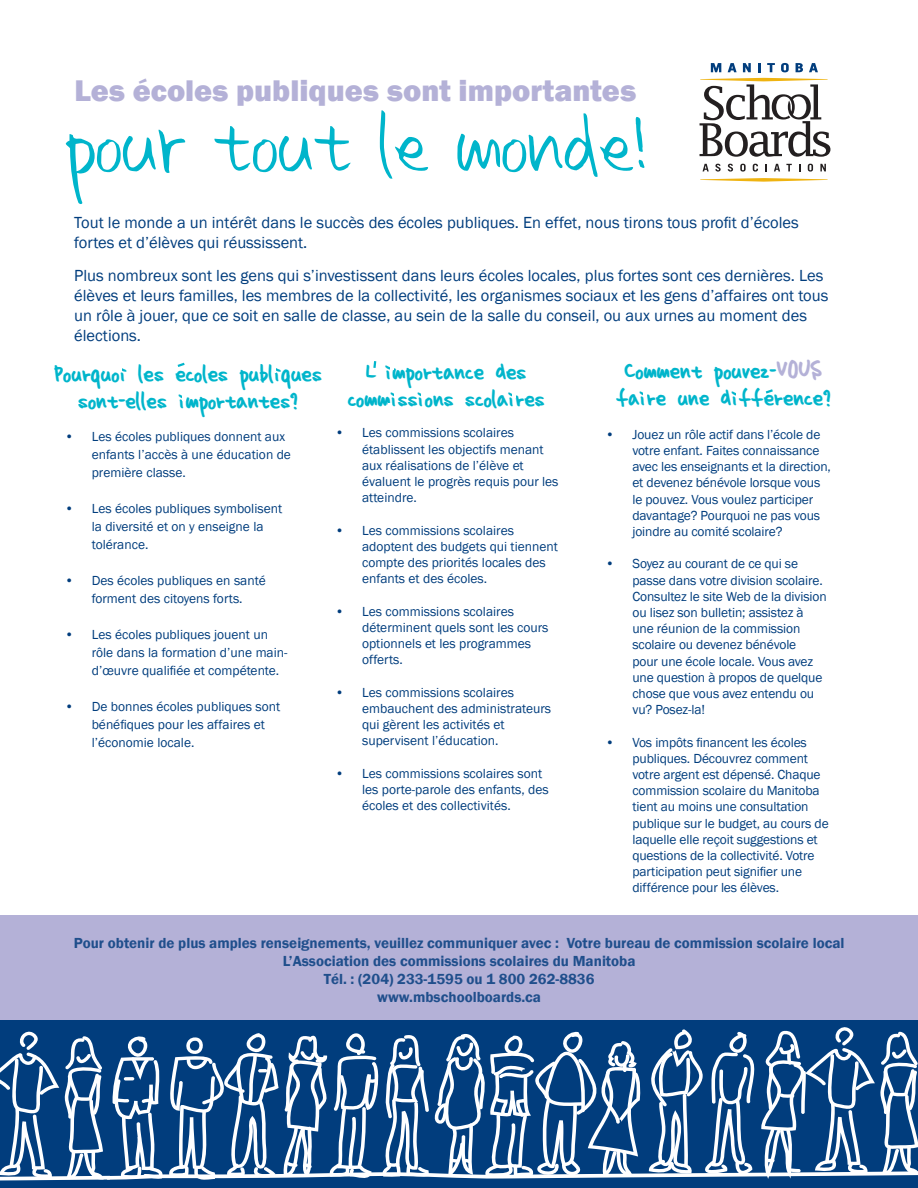
<style>
.page{position:relative;width:918px;height:1188px;background:#fff}
.page>*{position:absolute;margin:0;border:0;box-sizing:border-box;transform-origin:0 0}
.t1{font:115.95px "homework smart";color:#00b5cb}
.t2{font:800 30.75px "Franklin Gothic";color:#b4b1d7}
.t3{font:30px "homework";color:#00b5cb}
.t4{font:16.5px/19.8px "Franklin Gothic";color:#013d7d}
.t5{font:600 15px "Franklin Gothic";color:#204f8c}
.t6{font:13.5px/16.2px "Franklin Gothic";letter-spacing:-.005em;color:#013d7d}
.s1{font-size:36px;color:#b4b1d7}
</style>
<div class="page">
<div style="left:0;top:915px;width:918px;height:105px;background:#b4b1d7"></div>
<div style="left:0;top:1020px;width:918px;height:168px;background:#013d7d"></div>
<svg style="left:700px;top:178px;width:128px;height:4px"></svg>
<svg style="left:703px;top:164px;width:6px;height:7px"></svg>
<svg style="left:715px;top:164px;width:6px;height:8px"></svg>
<svg style="left:728px;top:164px;width:5px;height:8px"></svg>
<svg style="left:740px;top:164px;width:6px;height:8px"></svg>
<svg style="left:753px;top:164px;width:5px;height:8px"></svg>
<svg style="left:765px;top:164px;width:2px;height:7px"></svg>
<svg style="left:774px;top:164px;width:6px;height:7px"></svg>
<svg style="left:786px;top:164px;width:6px;height:7px"></svg>
<svg style="left:808px;top:164px;width:5px;height:8px"></svg>
<svg style="left:820px;top:164px;width:6px;height:7px"></svg>
<svg style="left:711px;top:63px;width:10px;height:9px"></svg>
<svg style="left:728px;top:63px;width:9px;height:9px"></svg>
<svg style="left:743px;top:63px;width:8px;height:9px"></svg>
<svg style="left:758px;top:63px;width:3px;height:9px"></svg>
<svg style="left:767px;top:63px;width:8px;height:9px"></svg>
<svg style="left:781px;top:63px;width:8px;height:9px"></svg>
<svg style="left:796px;top:63px;width:7px;height:9px"></svg>
<svg style="left:809px;top:63px;width:9px;height:9px"></svg>
<svg style="left:700px;top:78px;width:130px;height:79px"></svg>
<svg style="left:0;top:1027px;width:918px;height:154px"></svg>
<svg style="left:373px;top:361px;width:4px;height:7px"></svg>
<svg style="left:177px;top:362px;width:8px;height:5px"></svg>
<svg style="left:765px;top:389px;width:8px;height:5px"></svg>
<p class="t2" style="left:74px;top:71px;width:563px">Les écoles publiques sont importantes</p>
<p class="t1" style="left:63px;top:93px;width:583px">pour tout le monde!</p>
<p class="t4" style="left:74px;top:213px;width:726px">Tout le monde a un intérêt dans le succès des écoles publiques. En effet, nous tirons tous profit d’écoles fortes et d’élèves qui réussissent.</p>
<p class="t4" style="left:74px;top:266px;width:756px">Plus nombreux sont les gens qui s’investissent dans leurs écoles locales, plus fortes sont ces dernières. Les élèves et leurs familles, les membres de la collectivité, les organismes sociaux et les gens d’affaires ont tous un rôle à jouer, que ce soit en salle de classe, au sein de la salle du conseil, ou aux urnes au moment des élections.</p>
<p class="t3" style="left:54px;top:360px;width:269px">Pourquoi les ecoles publiques</p>
<p class="t3" style="left:78px;top:387px;width:221px">sont-elles importantes?</p>
<p class="t6" style="left:92px;top:428px;width:201px;line-height:18px;text-indent:-27px">• Les écoles publiques donnent aux enfants l’accès à une éducation de première classe.</p>
<p class="t6" style="left:92px;top:500px;width:192px;line-height:18px;text-indent:-27px">• Les écoles publiques symbolisent la diversité et on y enseigne la tolérance.</p>
<p class="t6" style="left:65px;top:572px;width:203px;line-height:18px;text-align:center">• Des écoles publiques en santé forment des citoyens forts.</p>
<p class="t6" style="left:92px;top:626px;width:197px;line-height:18px;text-indent:-27px">• Les écoles publiques jouent un rôle dans la formation d’une main&shy;d’œuvre qualifiée et compétente.</p>
<p class="t6" style="left:92px;top:698px;width:190px;line-height:18px;text-indent:-27px">• De bonnes écoles publiques sont bénéfiques pour les affaires et l’économie locale.</p>
<p class="t3" style="left:366px;top:358px;width:162px">L importance des</p>
<p class="t3" style="left:347px;top:385px;width:199px">commissions scolaires</p>
<p class="t6" style="left:362px;top:425px;width:198px;text-indent:-27px">• Les commissions scolaires établissent les objectifs menant aux réalisations de l’élève et évaluent le progrès requis pour les atteindre.</p>
<p class="t6" style="left:362px;top:522px;width:197px;text-indent:-27px">• Les commissions scolaires adoptent des budgets qui tiennent compte des priorités locales des enfants et des écoles.</p>
<p class="t6" style="left:362px;top:603px;width:188px;text-indent:-27px">• Les commissions scolaires déterminent quels sont les cours optionnels et les programmes offerts.</p>
<p class="t6" style="left:362px;top:684px;width:191px;text-indent:-27px">• Les commissions scolaires embauchent des administrateurs qui gèrent les activités et supervisent l’éducation.</p>
<p class="t6" style="left:362px;top:765px;width:188px;text-indent:-27px">• Les commissions scolaires sont les porte-parole des enfants, des écoles et des collectivités.</p>
<p class="t3" style="left:624px;top:357px;width:199px">Comment pouvez-<span class="s1">VOUS</span></p>
<p class="t3" style="left:616px;top:384px;width:216px">faire une difference?</p>
<p class="t6" style="left:632px;top:427px;width:200px;text-indent:-27px">• Jouez un rôle actif dans l’école de votre enfant. Faites connaissance avec les enseignants et la direction, et devenez bénévole lorsque vous le pouvez. Vous voulez participer davantage? Pourquoi ne pas vous joindre au comité scolaire?</p>
<p class="t6" style="left:632px;top:556px;width:196px;text-indent:-27px">• Soyez au courant de ce qui se passe dans votre division scolaire.<br>Consultez le site Web de la division ou lisez son bulletin; assistez à une réunion de la commission scolaire ou devenez bénévole<br>pour une école locale. Vous avez une question à propos de quelque chose que vous avez entendu ou vu? Posez-la!</p>
<p class="t6" style="left:632px;top:734px;width:198px;text-indent:-27px">• Vos impôts financent les écoles publiques. Découvrez comment votre argent est dépensé. Chaque commission scolaire du Manitoba tient au moins une consultation publique sur le budget, au cours de laquelle elle reçoit suggestions et questions de la collectivité. Votre participation peut signifier une différence pour les élèves.</p>
<p class="t5" style="left:74px;top:934px;width:772px">Pour obtenir de plus amples renseignements, veuillez communiquer avec : Votre bureau de commission scolaire local</p>
<p class="t5" style="left:283px;top:952px;width:354px">L’Association des commissions scolaires du Manitoba</p>
<p class="t5" style="left:324px;top:970px;width:272px">Tél. : (204) 233-1595 ou 1 800 262-8836</p>
<p class="t5" style="left:377px;top:988px;width:165px">www.mbschoolboards.ca</p>
</div>
